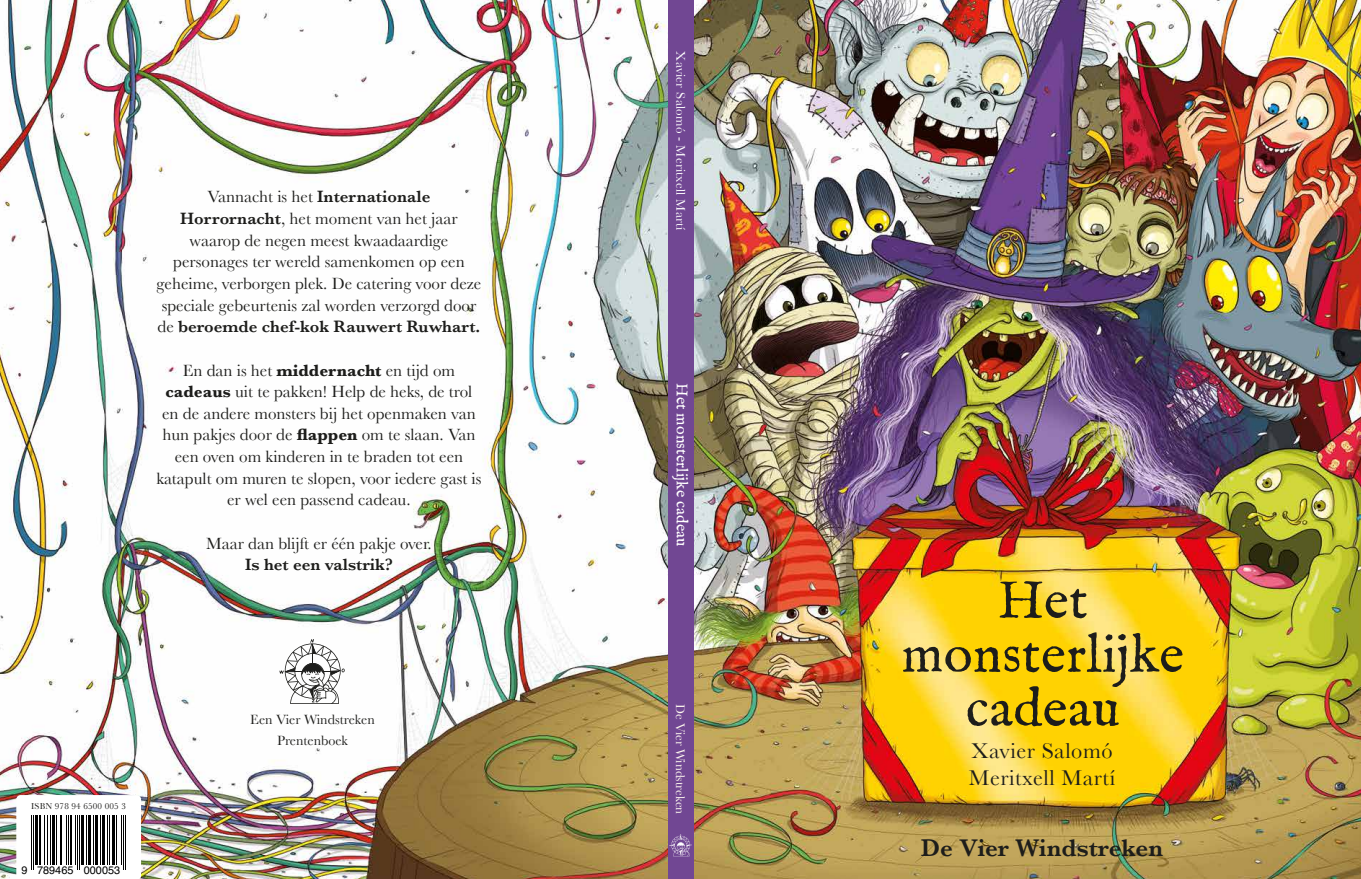
<style>
.page{position:relative;width:1361px;height:879px;background:#fff}
.page>*{position:absolute;margin:0;border:0;box-sizing:border-box;transform-origin:0 0}
.t1{font:54px/54px "IM FELL English PRO Roman";letter-spacing:.01em;color:#1d1d1b;text-align:center}
.t2{font:600 25px "Baskerville";color:#1d1d1b}
.t3{font:22.3px/26.8px "Baskerville";letter-spacing:.025em;color:#1d1d1b}
.t4{font:17px/21.6px "Baskerville";color:#1d1d1b;text-align:center}
.t5{font:600 17px "Baskerville";color:#1d1d1b}
.t6{font:16px "IM FELL English PRO Roman";letter-spacing:.01em;color:#fff}
.t7{font:14px/21px "Baskerville";color:#1d1d1b;text-align:center}
.t8{font:13px "Baskerville";letter-spacing:.025em;color:#fff}
.t9{font:13px "Baskerville";color:#fff9ef}
.t10{font:10.9px "Helvetica";color:#000}
.t11{font:9px "Baskerville";letter-spacing:.02em;color:#1d1d1b}
.s1{font-weight:600}
.s2{font-weight:700}
</style>
<div class="page">
<img style="left:0;top:0;width:1361px;height:879px">
<div style="left:668px;top:0;width:25px;height:879px;background:#714793"></div>
<svg style="left:16px;top:795px;width:125px;height:84px"></svg>
<svg style="left:279px;top:639px;width:66px;height:65px"></svg>
<svg style="left:669px;top:834px;width:22px;height:22px"></svg>
<p class="t4" style="left:157px;top:186px;width:326px">Vannacht is het <span class="s1">Internationale Horrornacht</span>, het moment van het jaar waarop de negen meest kwaadaardige personages ter wereld samenkomen op een geheime, verborgen plek. De catering voor deze speciale gebeurtenis zal worden verzorgd door de <span class="s1">beroemde chef-kok Rauwert Ruwhart.</span></p>
<p class="t4" style="left:156px;top:359px;width:327px">En dan is het <span class="s2">middernacht</span> en tijd om <span class="s2">cadeaus</span> uit te pakken! Help de heks, de trol en de andere monsters bij het openmaken van hun pakjes door de <span class="s2">flappen</span> om te slaan. Van een oven om kinderen in te braden tot een katapult om muren te slopen, voor iedere gast is er wel een passend cadeau.</p>
<p class="t4" style="left:206px;top:532px;width:227px">Maar dan blijft er één pakje over.</p>
<p class="t5" style="left:245px;top:553px;width:149px">Is het een valstrik?</p>
<p class="t8" style="left:688px;top:51px;width:181px;rotate:90deg">Xavier Salomó - Meritxell Martí</p>
<p class="t6" style="left:691px;top:383px;width:165px;rotate:90deg">Het monsterlijke cadeau</p>
<p class="t11" style="left:31px;top:801px;width:96px">ISBN 978 94 6500 005 3</p>
<p class="t10" style="left:21px;top:861px;width:100px">9 789465 000053</p>
<p class="t7" style="left:250px;top:708px;width:126px">Een Vier Windstreken<br>Prentenboek</p>
<p class="t9" style="left:688px;top:704px;width:112px;rotate:90deg">De Vier Windstreken</p>
<h1 class="t1" style="left:901px;top:574px;width:284px">Het monsterlijke cadeau</h1>
<h3 class="t3" style="left:969px;top:737px;width:148px">Xavier Salomó<br>Meritxell Martí</h3>
<h2 class="t2" style="left:921px;top:830px;width:244px">De Vier Windstreken</h2>
</div>
